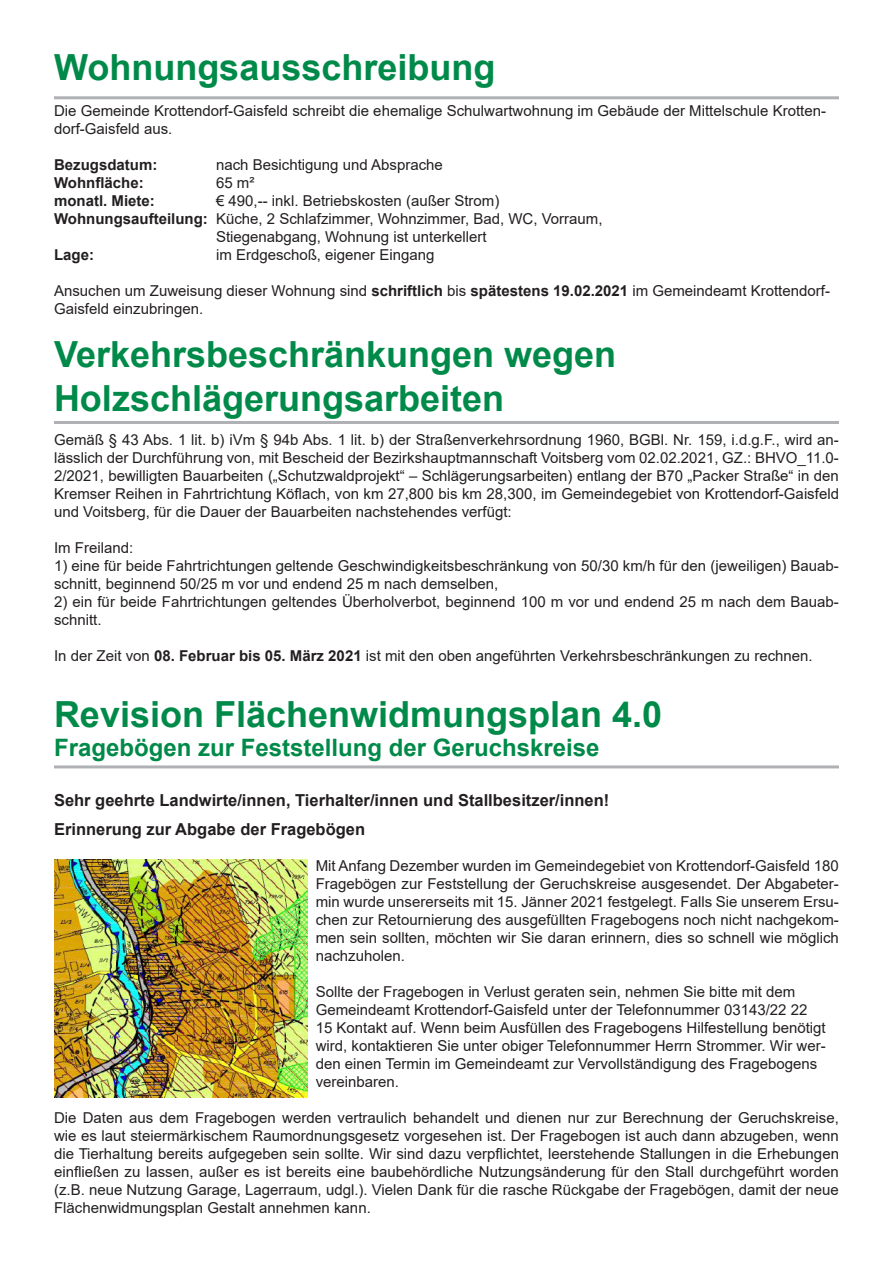
<style>
.page{position:relative;width:893px;height:1263px;background:#fff}
.page>*{position:absolute;margin:0;border:0;box-sizing:border-box;transform-origin:0 0}
.Headline{font:700 36px "Arial";color:#008a49}
.Headline-2{font:700 24px "Arial";color:#008a49}
.t1{font:700 16.5px "Arial";color:#231f20}
.t2{font:15px/18px "Arial";color:#231f20}
.t3{font:700 15px "Arial";color:#231f20}
.s1{font-weight:700}
</style>
<div class="page">
<img style="left:54px;top:859px;width:253px;height:238px">
<hr style="left:54px;top:96px;width:785px;height:3px;background:#b0b1b5">
<hr style="left:54px;top:421px;width:785px;height:3px;background:#b0b1b5">
<hr style="left:54px;top:765px;width:785px;height:3px;background:#b0b1b5">
<p class="Headline" style="left:54px;top:42px;width:443px">Wohnungsausschreibung</p>
<p class="t2" style="left:54px;top:102px;width:774px">Die Gemeinde Krottendorf-Gaisfeld schreibt die ehemalige Schulwartwohnung im Gebäude der Mittelschule Krotten&shy;dorf-Gaisfeld aus.</p>
<p class="t3" style="left:54px;top:155px;width:105px">Bezugsdatum:</p>
<p class="t2" style="left:216px;top:156px;width:228px">nach Besichtigung und Absprache</p>
<p class="t3" style="left:54px;top:173px;width:91px">Wohnfläche:</p>
<p class="t2" style="left:216px;top:174px;width:40px">65 m²</p>
<p class="t3" style="left:54px;top:191px;width:102px">monatl. Miete:</p>
<p class="t2" style="left:216px;top:192px;width:285px">€ 490,-- inkl. Betriebskosten (außer Strom)</p>
<p class="t2" style="left:54px;top:210px;width:550px"><span class="s1">Wohnungsaufteilung:</span> Küche, 2 Schlafzimmer, Wohnzimmer, Bad, WC, Vorraum,</p>
<p class="t2" style="left:216px;top:228px;width:272px">Stiegenabgang, Wohnung ist unterkellert</p>
<p class="t3" style="left:54px;top:245px;width:42px">Lage:</p>
<p class="t2" style="left:216px;top:246px;width:220px">im Erdgeschoß, eigener Eingang</p>
<p class="t2" style="left:54px;top:282px;width:777px">Ansuchen um Zuweisung dieser Wohnung sind <span class="s1">schriftlich</span> bis <span class="s1">spätestens 19.02.2021</span> im Gemeindeamt Krottendorf-</p>
<p class="t2" style="left:54px;top:300px;width:151px">Gaisfeld einzubringen.</p>
<p class="Headline" style="left:54px;top:329px;width:564px">Verkehrsbeschränkungen wegen</p>
<p class="Headline" style="left:54px;top:373px;width:452px">Holzschlägerungsarbeiten</p>
<p class="t2" style="left:54px;top:430px;width:786px;text-align:justify">Gemäß § 43 Abs. 1 lit. b) iVm § 94b Abs. 1 lit. b) der Straßenverkehrsordnung 1960, BGBl. Nr. 159, i.d.g.F., wird an&shy;lässlich der Durchführung von, mit Bescheid der Bezirkshauptmannschaft Voitsberg vom 02.02.2021, GZ.: BHVO_11.0- 2/2021, bewilligten Bauarbeiten („Schutzwaldprojekt“ – Schlägerungsarbeiten) entlang der B70 „Packer Straße“ in den Kremser Reihen in Fahrtrichtung Köflach, von km 27,800 bis km 28,300, im Gemeindegebiet von Krottendorf-Gaisfeld und Voitsberg, für die Dauer der Bauarbeiten nachstehendes verfügt:</p>
<p class="t2" style="left:54px;top:538px;width:81px">Im Freiland:</p>
<p class="t2" style="left:54px;top:556px;width:786px">1) eine für beide Fahrtrichtungen geltende Geschwindigkeitsbeschränkung von 50/30 km/h für den (jeweiligen) Bauab&shy;schnitt, beginnend 50/25 m vor und endend 25 m nach demselben,</p>
<p class="t2" style="left:54px;top:592px;width:786px">2) ein für beide Fahrtrichtungen geltendes Überholverbot, beginnend 100 m vor und endend 25 m nach dem Bauab&shy;schnitt.</p>
<p class="t2" style="left:54px;top:646px;width:760px">In der Zeit von <span class="s1">08. Februar bis 05. März 2021</span> ist mit den oben angeführten Verkehrsbeschränkungen zu rechnen.</p>
<p class="Headline" style="left:54px;top:689px;width:610px">Revision Flächenwidmungsplan 4.0</p>
<p class="Headline-2" style="left:54px;top:730px;width:547px">Fragebögen zur Feststellung der Geruchskreise</p>
<p class="t1" style="left:54px;top:788px;width:557px">Sehr geehrte Landwirte/innen, Tierhalter/innen und Stallbesitzer/innen!</p>
<p class="t1" style="left:54px;top:817px;width:313px">Erinnerung zur Abgabe der Fragebögen</p>
<p class="t2" style="left:316px;top:856px;width:525px;text-align:justify">Mit Anfang Dezember wurden im Gemeindegebiet von Krottendorf-Gaisfeld 180<br>Fragebögen zur Feststellung der Geruchskreise ausgesendet. Der Abgabeter&shy;min wurde unsererseits mit 15. Jänner 2021 festgelegt. Falls Sie unserem Ersu&shy;chen zur Retournierung des ausgefüllten Fragebogens noch nicht nachgekom&shy;men sein sollten, möchten wir Sie daran erinnern, dies so schnell wie möglich nachzuholen.</p>
<p class="t2" style="left:316px;top:982px;width:511px">Sollte der Fragebogen in Verlust geraten sein, nehmen Sie bitte mit dem Gemeindeamt Krottendorf-Gaisfeld unter der Telefonnummer 03143/22 22<br>15 Kontakt auf. Wenn beim Ausfüllen des Fragebogens Hilfestellung benötigt wird, kontaktieren Sie unter obiger Telefonnummer Herrn Strommer. Wir wer&shy;den einen Termin im Gemeindeamt zur Vervollständigung des Fragebogens vereinbaren.</p>
<p class="t2" style="left:54px;top:1108px;width:786px;text-align:justify">Die Daten aus dem Fragebogen werden vertraulich behandelt und dienen nur zur Berechnung der Geruchskreise, wie es laut steiermärkischem Raumordnungsgesetz vorgesehen ist. Der Fragebogen ist auch dann abzugeben, wenn die Tierhaltung bereits aufgegeben sein sollte. Wir sind dazu verpflichtet, leerstehende Stallungen in die Erhebungen einfließen zu lassen, außer es ist bereits eine baubehördliche Nutzungsänderung für den Stall durchgeführt worden (z.B. neue Nutzung Garage, Lagerraum, udgl.). Vielen Dank für die rasche Rückgabe der Fragebögen, damit der neue Flächenwidmungsplan Gestalt annehmen kann.</p>
</div>
